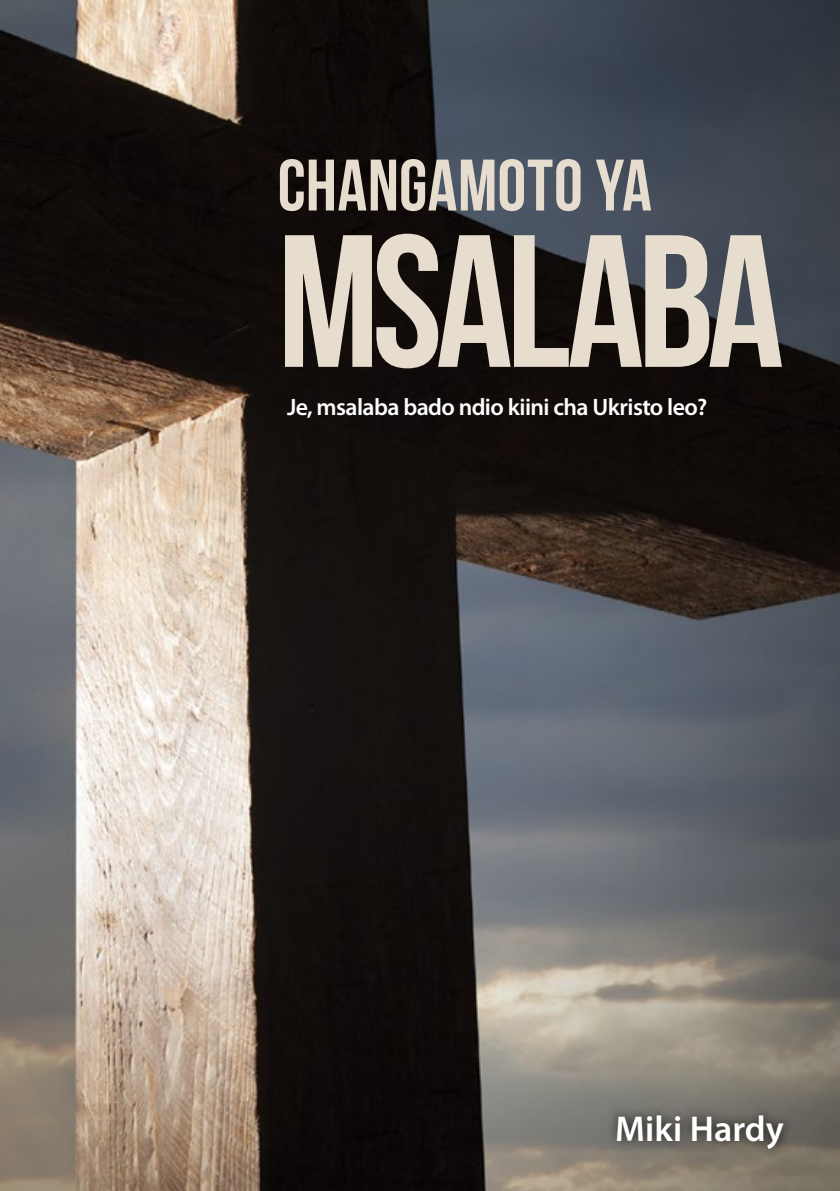
<style>
.page{position:relative;width:840px;height:1191px;background:#fff}
.page>*{position:absolute;margin:0;border:0;box-sizing:border-box;transform-origin:0 0}
.t1{font:188px "Bebas Neue";letter-spacing:-.035em;color:#e6ddce}
.t2{font:72.8px "Bebas Neue";letter-spacing:.005em;color:#e6ddce}
.t3{font:600 36px "Myriad Pro";color:#fff}
.t4{font:600 23.8px "Myriad Pro";letter-spacing:-.025em;color:#fff}
</style>
<div class="page">
<img style="left:0;top:0;width:839px;height:1191px">
<div style="left:606px;top:1104px;width:187px;height:54px;background:#000;opacity:.75"></div>
<h2 class="t2" style="left:277px;top:145px;width:375px">CHANGAMOTO YA</h2>
<h1 class="t1" style="left:277px;top:199px;width:507px">MSALABA</h1>
<p class="t4" style="left:287px;top:392px;width:421px">Je, msalaba bado ndio kiini cha Ukristo leo?</p>
<h3 class="t3" style="left:614px;top:1105px;width:170px">Miki Hardy</h3>
</div>
